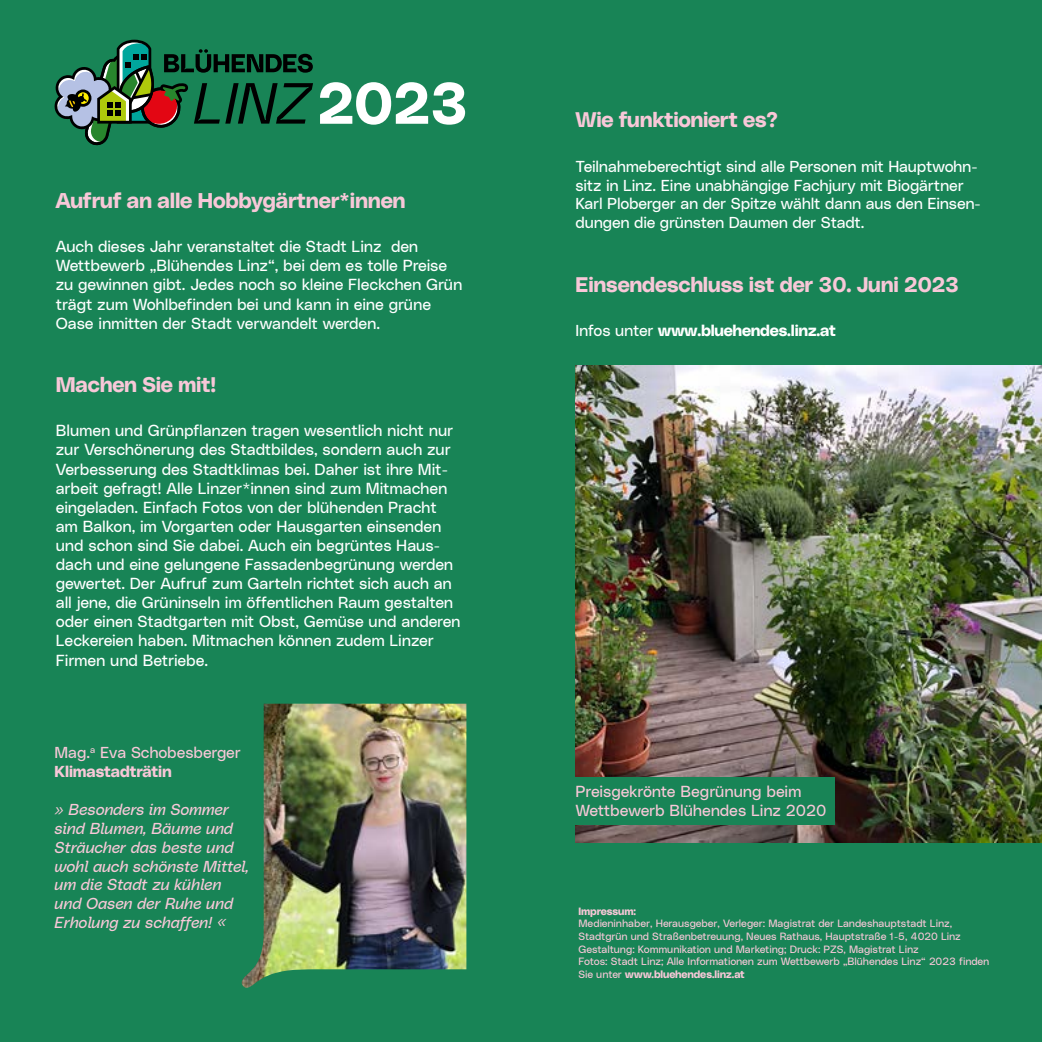
<style>
.page{position:relative;width:1042px;height:1042px;background:#188456}
.page>*{position:absolute;margin:0;border:0;box-sizing:border-box;transform-origin:0 0}
.t1{font:57.75px "Lentia Nova Bulky";color:#fff}
.t2{font:21.18px "Lentia Nova Bulky";letter-spacing:-.01em;color:#f8c8d8}
.t3{font:21px "Lentia Nova Bulky";letter-spacing:-.01em;color:#f8c8d8}
.t4{font:15.92px/19.1px "Lentia Nova Neutral";letter-spacing:-.01em;color:#fff}
.t5{font:15.92px/19.1px "Lentia Nova Neutral";letter-spacing:-.01em;color:#f8c8d8}
.t6{font:15.75px/18.9px "Lentia Nova Neutral";letter-spacing:-.015em;color:#fff}
.t7{font:italic 15.75px/18.9px "Lentia Nova Neutral";letter-spacing:-.01em;color:#f8c8d8}
.t8{font:15.75px "Lentia Nova Bulky";letter-spacing:-.015em;color:#fff}
.t9{font:15.75px "Lentia Nova Neutral";letter-spacing:-.01em;color:#f8c8d8}
.t10{font:15.75px "Lentia Nova Bulky";letter-spacing:-.01em;color:#f8c8d8}
.t11{font:10.5px/12.6px "Lentia Nova Neutral";letter-spacing:-.01em;color:#f8c8d8}
.t12{font:10.5px "Lentia Nova Bulky";letter-spacing:-.01em;color:#f8c8d8}
.s1{font-family:"Lentia Nova Neutral"}
</style>
<div class="page">
<img style="left:575px;top:366px;width:467px;height:477px">
<img style="left:241px;top:704px;width:225px;height:284px">
<svg style="left:54px;top:40px;width:259px;height:106px"></svg>
<div style="left:567px;top:777px;width:268px;height:48px;background:#188456"></div>
<h1 class="t1" style="left:317px;top:59px;width:152px">2023</h1>
<h2 class="t2" style="left:56px;top:184px;width:351px">Aufruf an alle Hobbygärtner*innen</h2>
<p class="t4" style="left:56px;top:236px;width:408px">Auch dieses Jahr veranstaltet die Stadt Linz den Wettbewerb „Blühendes Linz“, bei dem es tolle Preise zu gewinnen gibt. Jedes noch so kleine Fleckchen Grün trägt zum Wohlbefinden bei und kann in eine grüne Oase inmitten der Stadt verwandelt werden.</p>
<h3 class="t3" style="left:56px;top:368px;width:162px">Machen Sie mit!</h3>
<p class="t4" style="left:56px;top:420px;width:406px">Blumen und Grünpflanzen tragen wesentlich nicht nur zur Verschönerung des Stadtbildes, sondern auch zur Verbesserung des Stadtklimas bei. Daher ist ihre Mit&shy;arbeit gefragt! Alle Linzer*innen sind zum Mitmachen eingeladen. Einfach Fotos von der blühenden Pracht am Balkon, im Vorgarten oder Hausgarten einsenden und schon sind Sie dabei. Auch ein begrüntes Haus&shy;dach und eine gelungene Fassadenbegrünung werden gewertet. Der Aufruf zum Garteln richtet sich auch an all jene, die Grüninseln im öffentlichen Raum gestalten oder einen Stadtgarten mit Obst, Gemüse und anderen Leckereien haben. Mitmachen können zudem Linzer Firmen und Betriebe.</p>
<p class="t9" style="left:55px;top:741px;width:188px">Mag.<sup>a</sup> Eva Schobesberger</p>
<p class="t10" style="left:55px;top:759px;width:119px">Klimastadträtin</p>
<p class="t7" style="left:55px;top:799px;width:196px">» Besonders im Sommer sind Blumen, Bäume und<br>Sträucher das beste und wohl auch schönste Mittel, um die Stadt zu kühlen und Oasen der Ruhe und<br>Erholung zu schaffen! «</p>
<h3 class="t3" style="left:575px;top:104px;width:204px">Wie funktioniert es?</h3>
<p class="t6" style="left:575px;top:155px;width:407px">Teilnahmeberechtigt sind alle Personen mit Hauptwohn&shy;sitz in Linz. Eine unabhängige Fachjury mit Biogärtner Karl Ploberger an der Spitze wählt dann aus den Einsen&shy;dungen die grünsten Daumen der Stadt.</p>
<h3 class="t3" style="left:575px;top:268px;width:385px">Einsendeschluss ist der 30. Juni 2023</h3>
<p class="t8" style="left:575px;top:318px;width:262px"><span class="s1">Infos unter</span> www.bluehendes.linz.at</p>
<p class="t5" style="left:575px;top:780px;width:252px">Preisgekrönte Begrünung beim<br>Wettbewerb Blühendes Linz 2020</p>
<p class="t12" style="left:578px;top:903px;width:59px">Impressum:</p>
<p class="t11" style="left:578px;top:916px;width:412px">Medieninhaber, Herausgeber, Verleger: Magistrat der Landeshauptstadt Linz, Stadtgrün und Straßenbetreuung, Neues Rathaus, Hauptstraße 1-5, 4020 Linz Gestaltung: Kommunikation und Marketing; Druck: PZS, Magistrat Linz<br>Fotos: Stadt Linz; Alle Informationen zum Wettbewerb „Blühendes Linz“ 2023 finden</p>
<p class="t12" style="left:578px;top:966px;width:168px"><span class="s1">Sie unter</span> www.bluehendes.linz.at</p>
</div>
